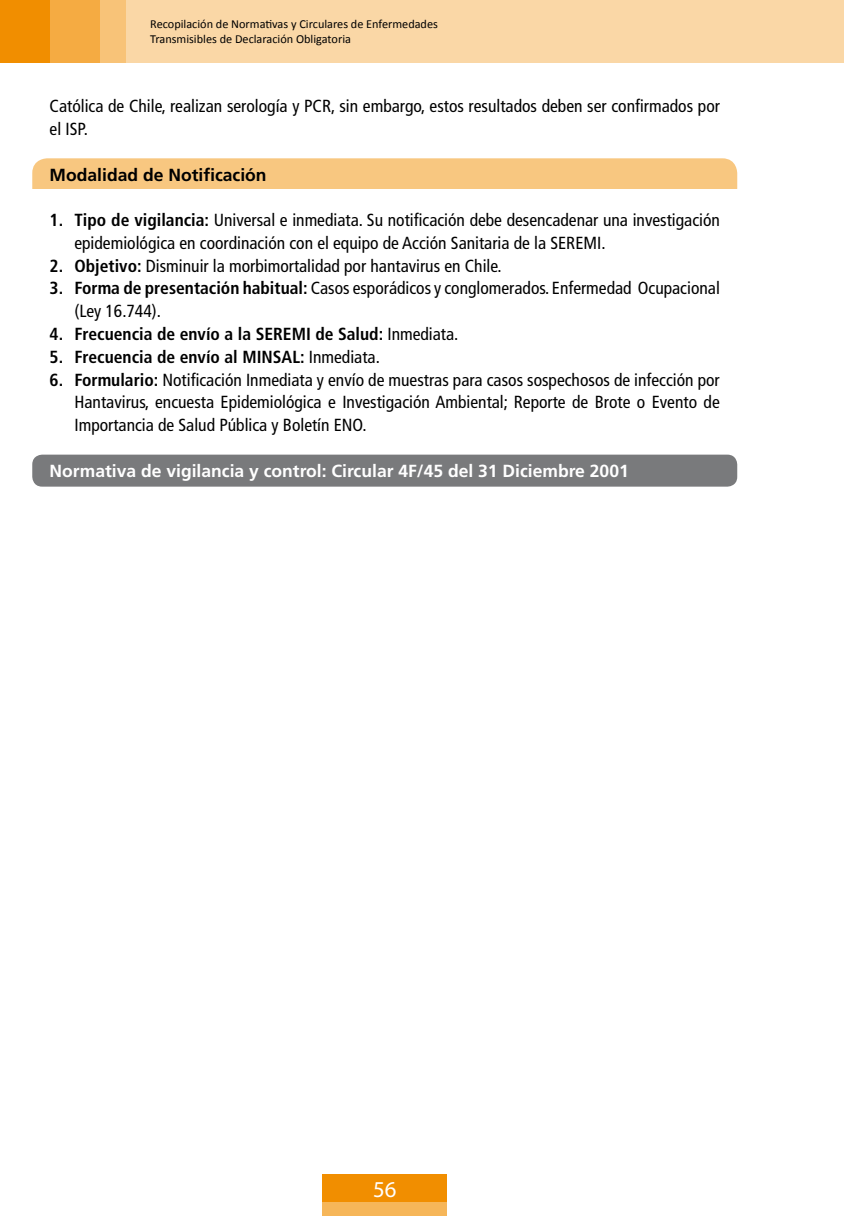
<style>
.page{position:relative;width:844px;height:1216px;background:#fff}
.page>*{position:absolute;margin:0;border:0;box-sizing:border-box;transform-origin:0 0}
.t1{font:22.75px "Myriad Pro";color:#fff}
.t2{font:condensed 17.5px/22.8px "Frutiger";color:#000}
.t3{font:700 condensed 17.5px "Frutiger";color:#000}
.t4{font:700 17.5px "Frutiger";color:#fff}
.t5{font:700 17.5px "Frutiger";color:#000}
.t6{font:12.25px/14.7px "Calibri";color:#000}
.s1{font-weight:700}
.s2{font-weight:400}
</style>
<div class="page">
<div style="left:0;top:0;width:843px;height:63px;background:#fad7a6"></div>
<div style="left:49px;top:0;width:52px;height:63px;background:#f5ab42"></div>
<div style="left:100px;top:0;width:25px;height:63px;background:#f8c378"></div>
<div style="left:0;top:0;width:49px;height:63px;background:#f18e00"></div>
<div style="left:322px;top:1174px;width:124px;height:28px;background:#f18e00"></div>
<div style="left:322px;top:1202px;width:124px;height:13px;background:#f6b659"></div>
<div style="left:32px;top:454px;width:705px;height:32px;background:#797a7c;border-radius:10px"></div>
<div style="left:32px;top:158px;width:705px;height:31px;background:#f8c780"></div>
<p class="t6" style="left:150px;top:17px;width:289px">Recopilación de Normativas y Circulares de Enfermedades<br>Transmisibles de Declaración Obligatoria</p>
<p class="t2" style="left:50px;top:95px;width:671px">Católica de Chile, realizan serología y PCR, sin embargo, estos resultados deben ser confirmados por el ISP.</p>
<p class="t5" style="left:50px;top:164px;width:218px">Modalidad de Notificación</p>
<p class="t2" style="left:74px;top:209px;width:646px;text-indent:-25px"><span class="s1">1. Tipo de vigilancia:</span> Universal e inmediata. Su notificación debe desencadenar una investigación epidemiológica en coordinación con el equipo de Acción Sanitaria de la SEREMI.</p>
<p class="t2" style="left:50px;top:254px;width:453px"><span class="s1">2. Objetivo:</span> Disminuir la morbimortalidad por hantavirus en Chile.</p>
<p class="t2" style="left:74px;top:277px;width:646px;text-indent:-25px"><span class="s1">3. Forma de presentación habitual:</span> Casos esporádicos y conglomerados. Enfermedad Ocupacional (Ley 16.744).</p>
<p class="t3" style="left:50px;top:323px;width:410px">4. Frecuencia de envío a la SEREMI de Salud: <span class="s2">Inmediata.</span></p>
<p class="t3" style="left:50px;top:346px;width:331px">5. Frecuencia de envío al MINSAL: <span class="s2">Inmediata.</span></p>
<p class="t2" style="left:74px;top:368px;width:646px;text-align:justify;text-indent:-25px"><span class="s1">6. Formulario:</span> Notificación Inmediata y envío de muestras para casos sospechosos de infección por Hantavirus, encuesta Epidemiológica e Investigación Ambiental; Reporte de Brote o Evento de Importancia de Salud Pública y Boletín ENO.</p>
<p class="t4" style="left:50px;top:460px;width:580px">Normativa de vigilancia y control: Circular 4F/45 del 31 Diciembre 2001</p>
<h1 class="t1" style="left:373px;top:1175px;width:25px">56</h1>
</div>
